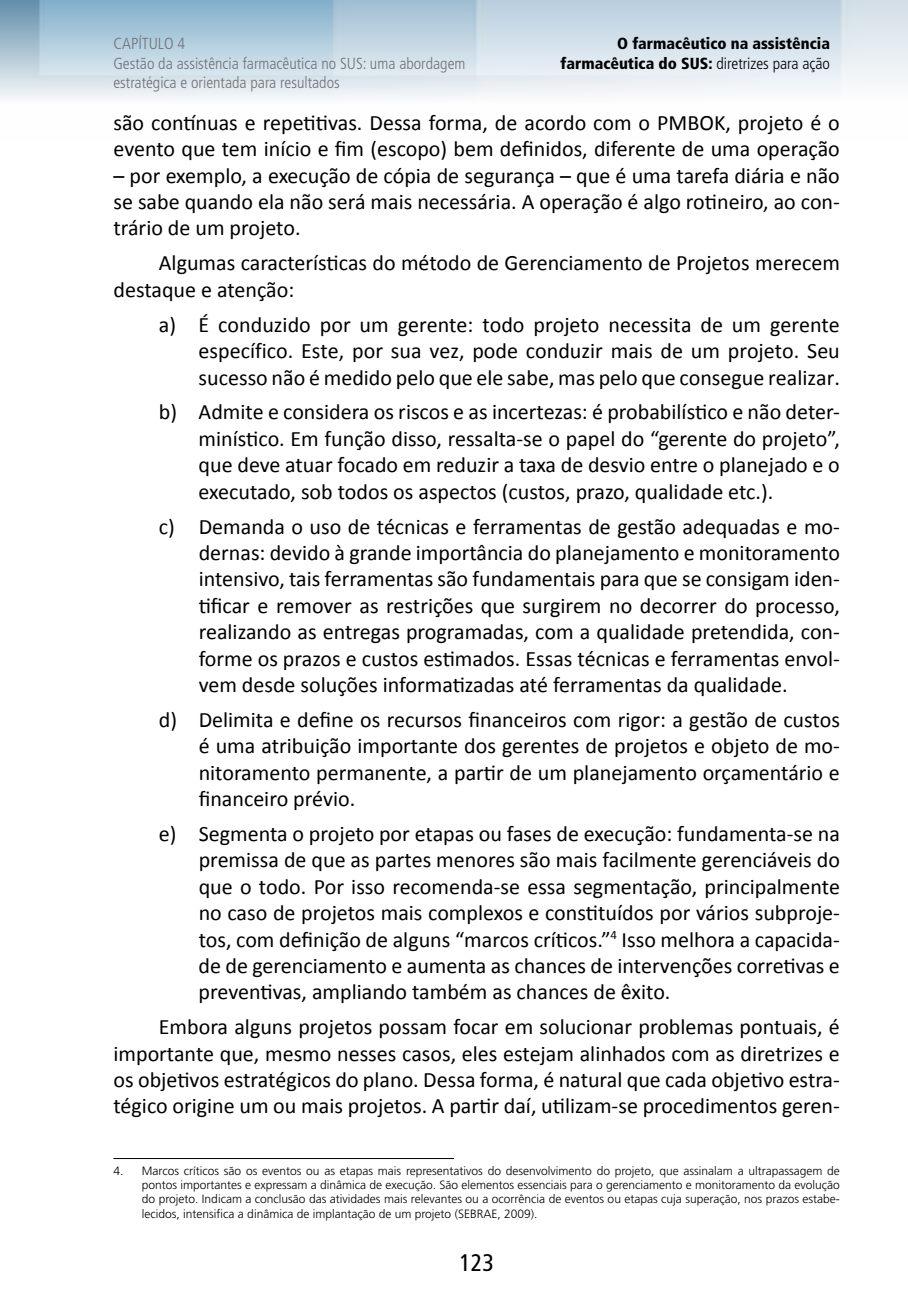
<style>
.page{position:relative;width:908px;height:1304px;background:#fff}
.page>*{position:absolute;margin:0;border:0;box-sizing:border-box;transform-origin:0 0}
.t1{font:condensed 24px "Frutiger";color:#000}
.t2{font:22px/26.4px "Calibri";color:#000;text-align:justify}
.t3{font:300 condensed 16px/19.2px "Frutiger";color:#727277}
.t4{font:900 condensed 16px/19.2px "Frutiger";color:#000;text-align:right}
.t5{font:300 12px/14.4px "Frutiger";color:#000;text-align:justify}
.s1{font-weight:300}
</style>
<div class="page">
<img style="left:0;top:0;width:907px;height:99px">
<hr style="left:113px;top:1158px;width:341px;height:1px;background:#000">
<p class="t3" style="left:113px;top:35px;width:353px">CAPÍTULO 4<br>Gestão da assistência farmacêutica no SUS: uma abordagem estratégica e orientada para resultados</p>
<p class="t4" style="left:560px;top:34px;width:271px">O farmacêutico na assistência farmacêutica do SUS: <span class="s1">diretrizes para ação</span></p>
<p class="t2" style="left:113px;top:109px;width:727px">são contínuas e repetitivas. Dessa forma, de acordo com o PMBOK, projeto é o evento que tem início e fim (escopo) bem definidos, diferente de uma operação</p>
<p class="t2" style="left:113px;top:162px;width:727px">– por exemplo, a execução de cópia de segurança – que é uma tarefa diária e não se sabe quando ela não será mais necessária. A operação é algo rotineiro, ao con&shy;trário de um projeto.</p>
<p class="t2" style="left:113px;top:249px;width:727px;text-indent:45px">Algumas características do método de Gerenciamento de Projetos merecem destaque e atenção:</p>
<p class="t2" style="left:198px;top:311px;width:642px;text-indent:-40px">a) É conduzido por um gerente: todo projeto necessita de um gerente específico. Este, por sua vez, pode conduzir mais de um projeto. Seu sucesso não é medido pelo que ele sabe, mas pelo que consegue realizar.</p>
<p class="t2" style="left:198px;top:398px;width:642px;text-indent:-40px">b) Admite e considera os riscos e as incertezas: é probabilístico e não deter&shy;minístico. Em função disso, ressalta-se o papel do “gerente do projeto”, que deve atuar focado em reduzir a taxa de desvio entre o planejado e o executado, sob todos os aspectos (custos, prazo, qualidade etc.).</p>
<p class="t2" style="left:198px;top:512px;width:642px;text-indent:-40px">c) Demanda o uso de técnicas e ferramentas de gestão adequadas e mo&shy;dernas: devido à grande importância do planejamento e monitoramento intensivo, tais ferramentas são fundamentais para que se consigam iden&shy;tificar e remover as restrições que surgirem no decorrer do processo, realizando as entregas programadas, com a qualidade pretendida, con&shy;forme os prazos e custos estimados. Essas técnicas e ferramentas envol&shy;vem desde soluções informatizadas até ferramentas da qualidade.</p>
<p class="t2" style="left:199px;top:706px;width:642px;text-indent:-40px">d) Delimita e define os recursos financeiros com rigor: a gestão de custos é uma atribuição importante dos gerentes de projetos e objeto de mo&shy;nitoramento permanente, a partir de um planejamento orçamentário e financeiro prévio.</p>
<p class="t2" style="left:198px;top:820px;width:642px;text-indent:-40px">e) Segmenta o projeto por etapas ou fases de execução: fundamenta-se na premissa de que as partes menores são mais facilmente gerenciáveis do que o todo. Por isso recomenda-se essa segmentação, principalmente no caso de projetos mais complexos e constituídos por vários subproje&shy;tos, com definição de alguns “marcos críticos.”<sup>4</sup> Isso melhora a capacida&shy;de de gerenciamento e aumenta as chances de intervenções corretivas e preventivas, ampliando também as chances de êxito.</p>
<p class="t2" style="left:113px;top:1013px;width:727px;text-indent:45px">Embora alguns projetos possam focar em solucionar problemas pontuais, é importante que, mesmo nesses casos, eles estejam alinhados com as diretrizes e os objetivos estratégicos do plano. Dessa forma, é natural que cada objetivo estra&shy;tégico origine um ou mais projetos. A partir daí, utilizam-se procedimentos geren-</p>
<p class="t5" style="left:142px;top:1163px;width:699px;text-indent:-28px">4. Marcos críticos são os eventos ou as etapas mais representativos do desenvolvimento do projeto, que assinalam a ultrapassagem de pontos importantes e expressam a dinâmica de execução. São elementos essenciais para o gerenciamento e monitoramento da evolução do projeto. Indicam a conclusão das atividades mais relevantes ou a ocorrência de eventos ou etapas cuja superação, nos prazos estabe&shy;lecidos, intensifica a dinâmica de implantação de um projeto (SEBRAE, 2009).</p>
<p class="t1" style="left:459px;top:1249px;width:36px">123</p>
</div>
